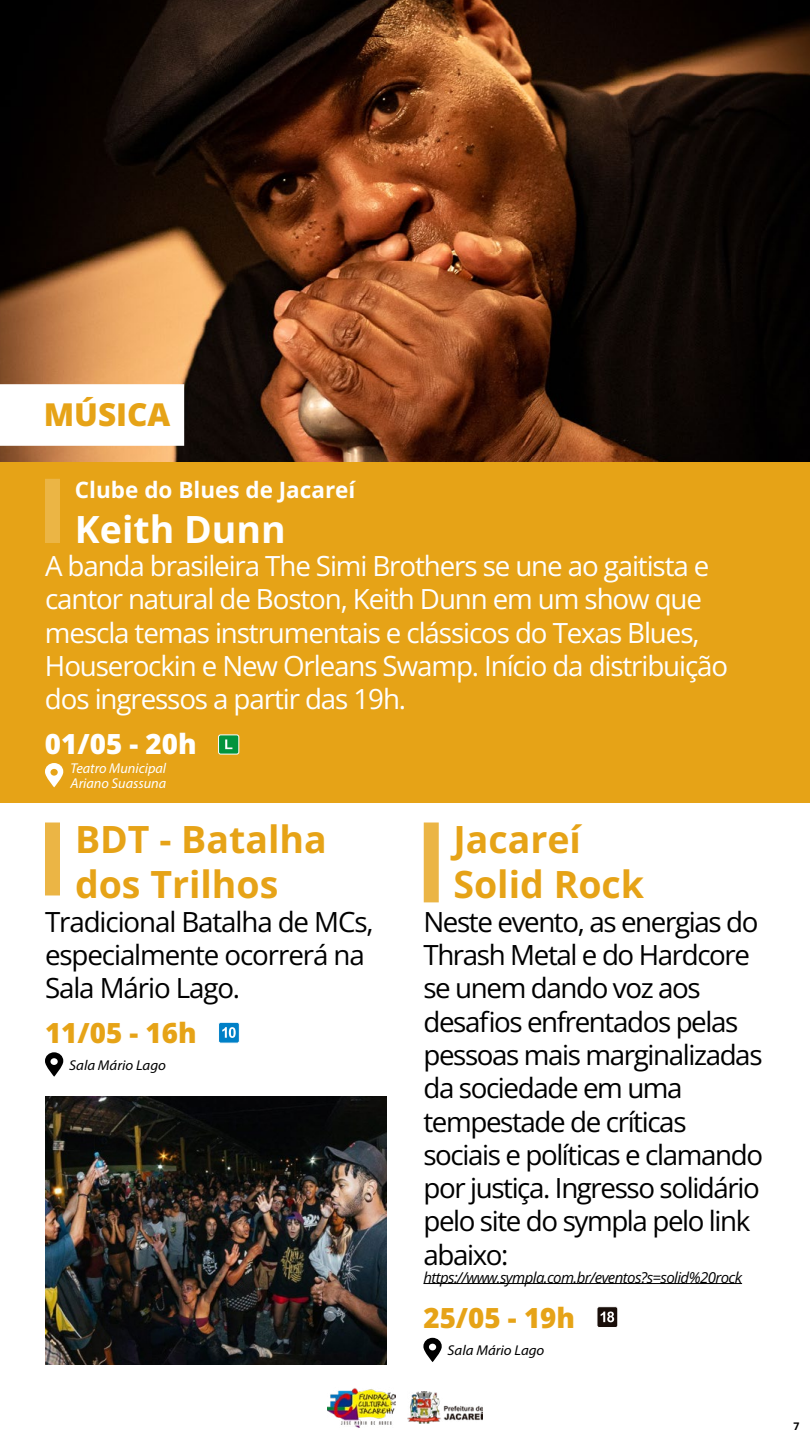
<style>
.page{position:relative;width:810px;height:1440px;background:#fff}
.page>*{position:absolute;margin:0;border:0;box-sizing:border-box;transform-origin:0 0}
.t1{font:700 37.5px/45px "Open Sans";color:#e6a317}
.t2{font:700 37.5px "Open Sans";color:#fff}
.t3{font:800 31.5px "Open Sans";color:#e6a317}
.t4{font:27.75px/33.3px "Open Sans";letter-spacing:-.05em;color:#000}
.t5{font:27.75px/33.3px "Open Sans";letter-spacing:-.04em;color:#fff}
.t6{font:800 27.75px "Open Sans";color:#e6a317}
.t7{font:800 27.75px "Open Sans";color:#fff}
.t8{font:700 22.5px "Open Sans";color:#fff}
.t9{font:italic 15px "Open Sans";letter-spacing:-.04em;color:#000}
.t10{font:italic 14.25px/14.2px "Myriad Pro";color:#fff}
.t11{font:italic 14.25px "Myriad Pro";color:#000;scale:1.05 1}
.t12{font:700 10.5px "Open Sans";color:#000}
</style>
<div class="page">
<img style="left:0;top:0;width:810px;height:462px">
<div style="left:0;top:462px;width:810px;height:341px;background:#e6a317"></div>
<div style="left:219px;top:735px;width:20px;height:19px;background:#03943d;border-radius:2px"></div>
<div style="left:218px;top:735px;width:21px;height:19px;border:1px solid #fff;border-radius:2px"></div>
<svg style="left:225px;top:739px;width:7px;height:10px"></svg>
<svg style="left:45px;top:763px;width:18px;height:24px"></svg>
<div style="left:45px;top:479px;width:15px;height:64px;background:#ebb545"></div>
<div style="left:45px;top:823px;width:15px;height:72px;background:#ebb545"></div>
<div style="left:424px;top:823px;width:15px;height:79px;background:#ebb545"></div>
<svg style="left:0;top:381px;width:188px;height:68px"></svg>
<div style="left:219px;top:1022px;width:20px;height:21px;background:#0080c7;border-radius:2px"></div>
<div style="left:218px;top:1022px;width:22px;height:21px;border:1px solid #fff;border-radius:2px"></div>
<svg style="left:222px;top:1027px;width:14px;height:11px"></svg>
<svg style="left:45px;top:1052px;width:18px;height:25px"></svg>
<hr style="left:423px;top:1283px;width:319px;height:1px;background:#000">
<div style="left:597px;top:1307px;width:21px;height:21px;background:#1a0f0a;border-radius:2px"></div>
<div style="left:597px;top:1306px;width:21px;height:22px;border:1px solid #fff;border-radius:2px"></div>
<svg style="left:601px;top:1312px;width:13px;height:10px"></svg>
<svg style="left:423px;top:1338px;width:19px;height:24px"></svg>
<img style="left:45px;top:1097px;width:341px;height:268px">
<img style="left:407px;top:1392px;width:76px;height:31px">
<img style="left:327px;top:1388px;width:68px;height:39px">
<p class="t3" style="left:44px;top:391px;width:128px">MÚSICA</p>
<p class="t8" style="left:75px;top:474px;width:282px">Clube do Blues de Jacareí</p>
<h1 class="t2" style="left:75px;top:503px;width:212px">Keith Dunn</h1>
<p class="t5" style="left:45px;top:549px;width:685px">A banda brasileira The Simi Brothers se une ao gaitista e cantor natural de Boston, Keith Dunn em um show que mescla temas instrumentais e clássicos do Texas Blues, Houserockin e New Orleans Swamp. Início da distribuição dos ingressos a partir das 19h.</p>
<p class="t7" style="left:45px;top:723px;width:153px">01/05 - 20h</p>
<p class="t10" style="left:70px;top:761px;width:97px">Teatro Municipal<br>Ariano Suassuna</p>
<h1 class="t1" style="left:75px;top:816px;width:253px">BDT - Batalha dos Trilhos</h1>
<p class="t4" style="left:45px;top:904px;width:330px">Tradicional Batalha de MCs, especialmente ocorrerá na<br>Sala Mário Lago.</p>
<p class="t6" style="left:45px;top:1012px;width:153px">11/05 - 16h</p>
<p class="t11" style="left:69px;top:1056px;width:94px">Sala Mário Lago</p>
<h1 class="t1" style="left:453px;top:816px;width:192px">Jacareí<br>Solid Rock</h1>
<p class="t4" style="left:423px;top:904px;width:341px">Neste evento, as energias do<br>Thrash Metal e do Hardcore se unem dando voz aos desafios enfrentados pelas pessoas mais marginalizadas da sociedade em uma tempestade de críticas sociais e políticas e clamando por justiça. Ingresso solidário pelo site do sympla pelo link abaixo:</p>
<p class="t9" style="left:423px;top:1267px;width:320px">https://www.sympla.com.br/eventos?s=solid%20rock</p>
<p class="t6" style="left:423px;top:1297px;width:153px">25/05 - 19h</p>
<p class="t11" style="left:448px;top:1342px;width:94px">Sala Mário Lago</p>
<p class="t12" style="left:793px;top:1419px;width:8px">7</p>
</div>
